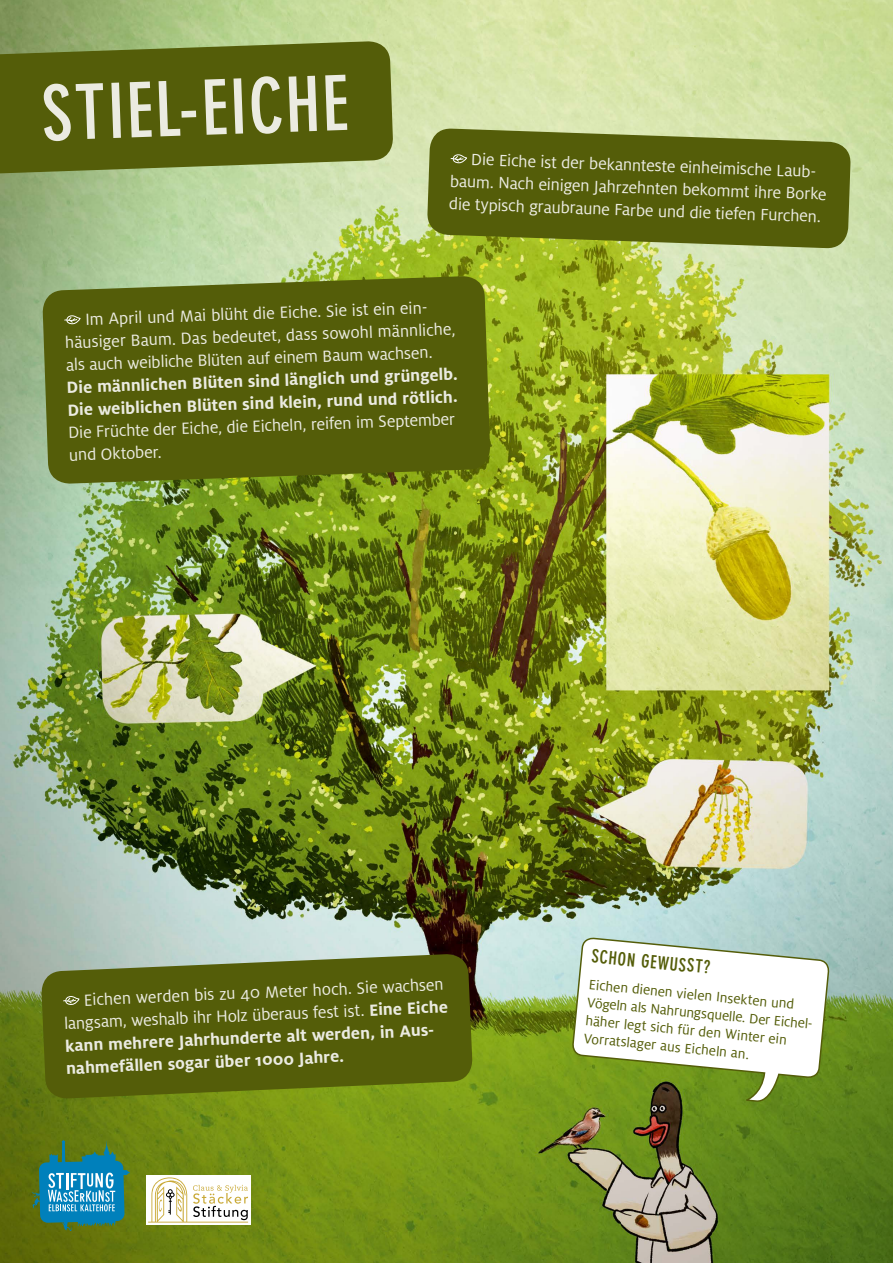
<style>
.page{position:relative;width:893px;height:1263px;background:#fff}
.page>*{position:absolute;margin:0;border:0;box-sizing:border-box;transform-origin:0 0}
.t1{font:700 condensed 75px "DIN Neuzeit Grotesk LT";color:#ebebe1}
.t2{font:18px/22.5px "Milo Pro";color:#ebebe1}
.t3{font:700 18px/22.3px "Milo Pro";color:#ebebe1}
.t4{font:700 condensed 18px "DIN Neuzeit Grotesk LT";color:#545d09}
.t5{font:15px/17.9px "Milo Pro";color:#545d09}
.s1{font-weight:400}
</style>
<div class="page">
<img style="left:0;top:0;width:893px;height:1263px">
<div style="left:146px;top:1175px;width:105px;height:50px;background:linear-gradient(to right,#fff,#fff)"></div>
<svg style="left:148px;top:1177px;width:100px;height:45px"></svg>
<svg style="left:32px;top:1140px;width:98px;height:91px;background:#408981"></svg>
<svg style="left:0;top:41px;width:394px;height:135px;background:#606a1a"></svg>
<svg style="left:571px;top:937px;width:259px;height:167px"></svg>
<svg style="left:427px;top:128px;width:424px;height:121px;background:#636d18"></svg>
<svg style="left:450px;top:154px;width:17px;height:9px"></svg>
<svg style="left:42px;top:275px;width:449px;height:209px;background:#5a6410"></svg>
<svg style="left:64px;top:315px;width:17px;height:9px"></svg>
<svg style="left:41px;top:953px;width:432px;height:146px;background:#5d6816"></svg>
<svg style="left:63px;top:996px;width:17px;height:9px"></svg>
<h1 class="t1" style="left:40px;top:70px;width:308px;rotate:-2deg">STIEL-EICHE</h1>
<p class="t2" style="left:451px;top:147px;width:379px;text-indent:20px;rotate:2deg">Die Eiche ist der bekannteste einheimische Laub&shy;baum. Nach einigen Jahrzehnten bekommt ihre Borke die typisch graubraune Farbe und die tiefen Furchen.</p>
<p class="t2" style="left:64px;top:309px;width:392px;text-indent:21px;rotate:-2deg">Im April und Mai blüht die Eiche. Sie ist ein ein&shy;häusiger Baum. Das bedeutet, dass sowohl männliche, als auch weibliche Blüten auf einem Baum wachsen.</p>
<p class="t3" style="left:66px;top:376px;width:393px;line-height:22.5px;rotate:-2deg">Die männlichen Blüten sind länglich und grüngelb.<br>Die weiblichen Blüten sind klein, rund und rötlich.</p>
<p class="t2" style="left:68px;top:421px;width:389px;rotate:-2deg">Die Früchte der Eiche, die Eicheln, reifen im September und Oktober.</p>
<p class="t3" style="left:62px;top:991px;width:386px;text-indent:21px;rotate:-3deg"><span class="s1">Eichen werden bis zu 40 Meter hoch. Sie wachsen langsam, weshalb ihr Holz überaus fest ist.</span> Eine Eiche kann mehrere Jahrhunderte alt werden, in Aus&shy;nahmefällen sogar über 1000 Jahre.</p>
<p class="t4" style="left:593px;top:945px;width:120px;rotate:6deg">SCHON GEWUSST?</p>
<p class="t5" style="left:589px;top:976px;width:231px;rotate:5deg">Eichen dienen vielen Insekten und Vögeln als Nahrungsquelle. Der Eichel&shy;häher legt sich für den Winter ein Vorratslager aus Eicheln an.</p>
</div>
